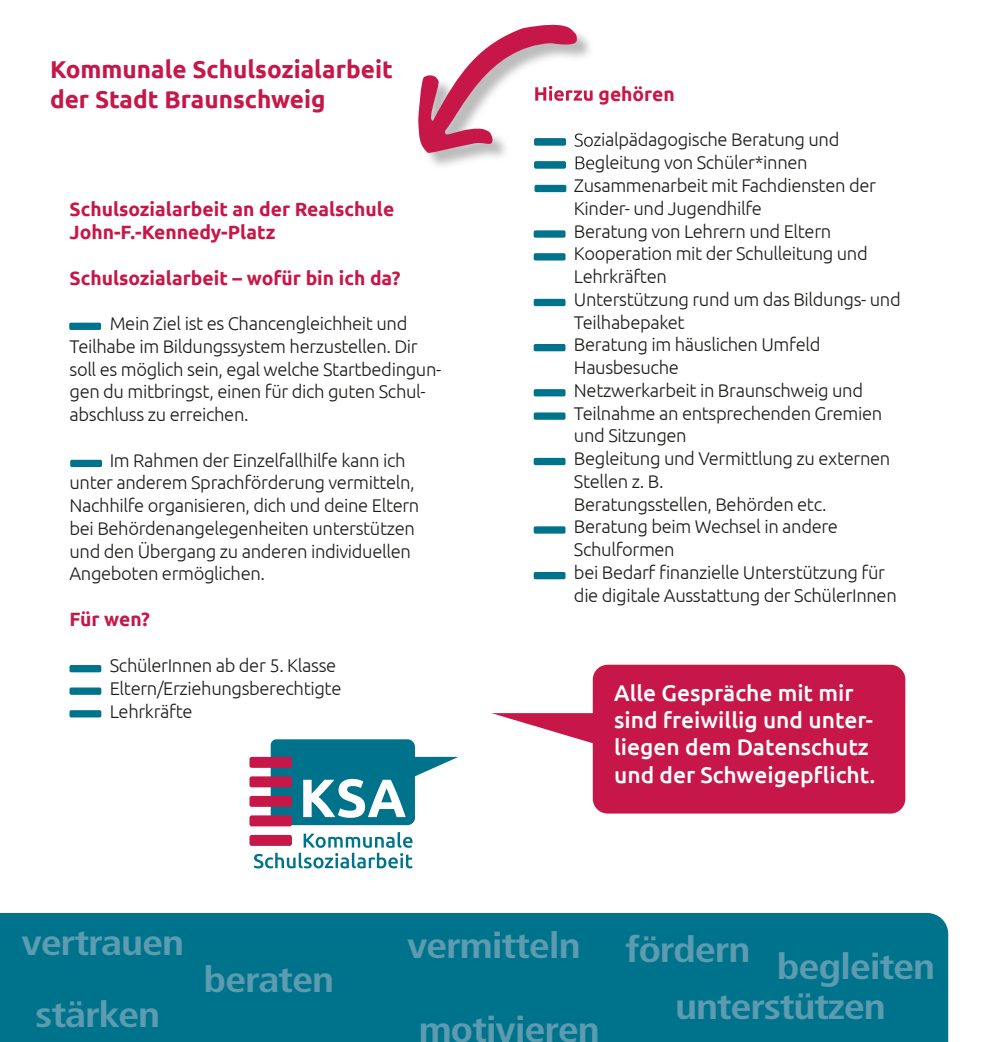
<style>
.page{position:relative;width:983px;height:1042px;background:#fff}
.page>*{position:absolute;margin:0;border:0;box-sizing:border-box;transform-origin:0 0}
.t1{font:700 condensed 35.88px/57.4px "Frutiger LT Pro";letter-spacing:-.03em;color:#5c9bb0;scale:1.18 1}
.t2{font:700 24.32px/29.2px "Ubuntu";color:#c71748}
.t3{font:500 22.75px/27.3px "Ubuntu";color:#fff}
.t4{font:700 19.25px/23.1px "Ubuntu";color:#c71748}
.t5{font:300 18.38px/22.8px "Ubuntu";letter-spacing:-.02em;color:#1d1d1b}
</style>
<div class="page">
<div style="left:0;top:913px;width:947px;height:129px;background:#00738c"></div>
<div style="left:534px;top:185px;width:32px;height:7px;background:#00738c;border-radius:2px"></div>
<div style="left:533px;top:230px;width:32px;height:8px;background:#00738c;border-radius:2px"></div>
<div style="left:533px;top:253px;width:32px;height:7px;background:#00738c;border-radius:2px"></div>
<div style="left:533px;top:299px;width:32px;height:7px;background:#00738c;border-radius:2px"></div>
<div style="left:533px;top:344px;width:32px;height:7px;background:#00738c;border-radius:2px"></div>
<div style="left:533px;top:389px;width:32px;height:7px;background:#00738c;border-radius:2px"></div>
<div style="left:533px;top:412px;width:32px;height:8px;background:#00738c;border-radius:2px"></div>
<div style="left:533px;top:458px;width:32px;height:7px;background:#00738c;border-radius:2px"></div>
<div style="left:533px;top:526px;width:32px;height:8px;background:#00738c;border-radius:2px"></div>
<div style="left:533px;top:572px;width:32px;height:7px;background:#00738c;border-radius:2px"></div>
<div style="left:69px;top:687px;width:32px;height:8px;background:#00738c;border-radius:2px"></div>
<div style="left:69px;top:323px;width:32px;height:7px;background:#00738c;border-radius:2px"></div>
<div style="left:70px;top:460px;width:32px;height:7px;background:#00738c;border-radius:2px"></div>
<div style="left:69px;top:665px;width:32px;height:7px;background:#00738c;border-radius:2px"></div>
<div style="left:69px;top:710px;width:32px;height:7px;background:#00738c;border-radius:2px"></div>
<img style="left:577px;top:90px;width:16px;height:11px">
<img style="left:577px;top:133px;width:16px;height:14px">
<img style="left:575px;top:156px;width:19px;height:14px">
<img style="left:534px;top:161px;width:32px;height:8px">
<svg style="left:418px;top:24px;width:159px;height:129px"></svg>
<div style="left:249px;top:757px;width:43px;height:11px;background:#c71748;border-radius:2px"></div>
<div style="left:249px;top:776px;width:43px;height:11px;background:#c71748;border-radius:2px"></div>
<div style="left:249px;top:796px;width:43px;height:11px;background:#c71748;border-radius:2px"></div>
<div style="left:249px;top:815px;width:43px;height:11px;background:#c71748;border-radius:2px"></div>
<div style="left:249px;top:835px;width:43px;height:11px;background:#c71748;border-radius:2px"></div>
<svg style="left:254px;top:832px;width:158px;height:36px"></svg>
<svg style="left:270px;top:739px;width:188px;height:86px"></svg>
<div style="left:592px;top:665px;width:313px;height:148px;background:#c71748;border-radius:15px"></div>
<svg style="left:492px;top:713px;width:101px;height:34px"></svg>
<h2 class="t2" style="left:50px;top:55px;width:344px">Kommunale Schulsozialarbeit der Stadt Braunschweig</h2>
<p class="t4" style="left:69px;top:197px;width:326px">Schulsozialarbeit an der Realschule<br>John-F.-Kennedy-Platz</p>
<p class="t4" style="left:69px;top:266px;width:332px">Schulsozialarbeit – wofür bin ich da?</p>
<p class="t5" style="left:69px;top:312px;width:373px;text-indent:40px">Mein Ziel ist es Chancengleichheit und Teilhabe im Bildungssystem herzustellen. Dir soll es möglich sein, egal welche Startbedingun&shy;gen du mitbringst, einen für dich guten Schul&shy;abschluss zu erreichen.</p>
<p class="t5" style="left:69px;top:448px;width:351px;text-indent:40px">Im Rahmen der Einzelfallhilfe kann ich unter anderem Sprachförderung vermitteln, Nachhilfe organisieren, dich und deine Eltern bei Behördenangelegenheiten unterstützen und den Übergang zu anderen individuellen Angeboten ermöglichen.</p>
<p class="t4" style="left:69px;top:607px;width:82px">Für wen?</p>
<p class="t5" style="left:110px;top:654px;width:233px">SchülerInnen ab der 5. Klasse<br>Eltern/Erziehungsberechtigte<br>Lehrkräfte</p>
<p class="t4" style="left:533px;top:82px;width:143px">Hierzu gehören</p>
<p class="t5" style="left:574px;top:128px;width:328px">Sozialpädagogische Beratung und<br>Begleitung von Schüler*innen<br>Zusammenarbeit mit Fachdiensten der<br>Kinder- und Jugendhilfe<br>Beratung von Lehrern und Eltern<br>Kooperation mit der Schulleitung und<br>Lehrkräften<br>Unterstützung rund um das Bildungs- und<br>Teilhabepaket<br>Beratung im häuslichen Umfeld<br>Hausbesuche<br>Netzwerkarbeit in Braunschweig und<br>Teilnahme an entsprechenden Gremien und Sitzungen<br>Begleitung und Vermittlung zu externen<br>Stellen z. B.<br>Beratungsstellen, Behörden etc.<br>Beratung beim Wechsel in andere<br>Schulformen<br>bei Bedarf finanzielle Unterstützung für die digitale Ausstattung der SchülerInnen</p>
<p class="t3" style="left:614px;top:678px;width:263px">Alle Gespräche mit mir sind freiwillig und unter&shy;liegen dem Datenschutz und der Schweigepflicht.</p>
<h1 class="t1" style="left:21px;top:913px;width:139px">vertrauen</h1>
<h1 class="t1" style="left:35px;top:986px;width:107px">stärken</h1>
<h1 class="t1" style="left:203px;top:951px;width:112px">beraten</h1>
<h1 class="t1" style="left:407px;top:916px;width:149px">vermitteln</h1>
<h1 class="t1" style="left:418px;top:1001px;width:155px">motivieren</h1>
<h1 class="t1" style="left:675px;top:921px;width:180px;text-indent:-50px">fördern unterstützen</h1>
<h1 class="t1" style="left:776px;top:938px;width:136px">begleiten</h1>
</div>
